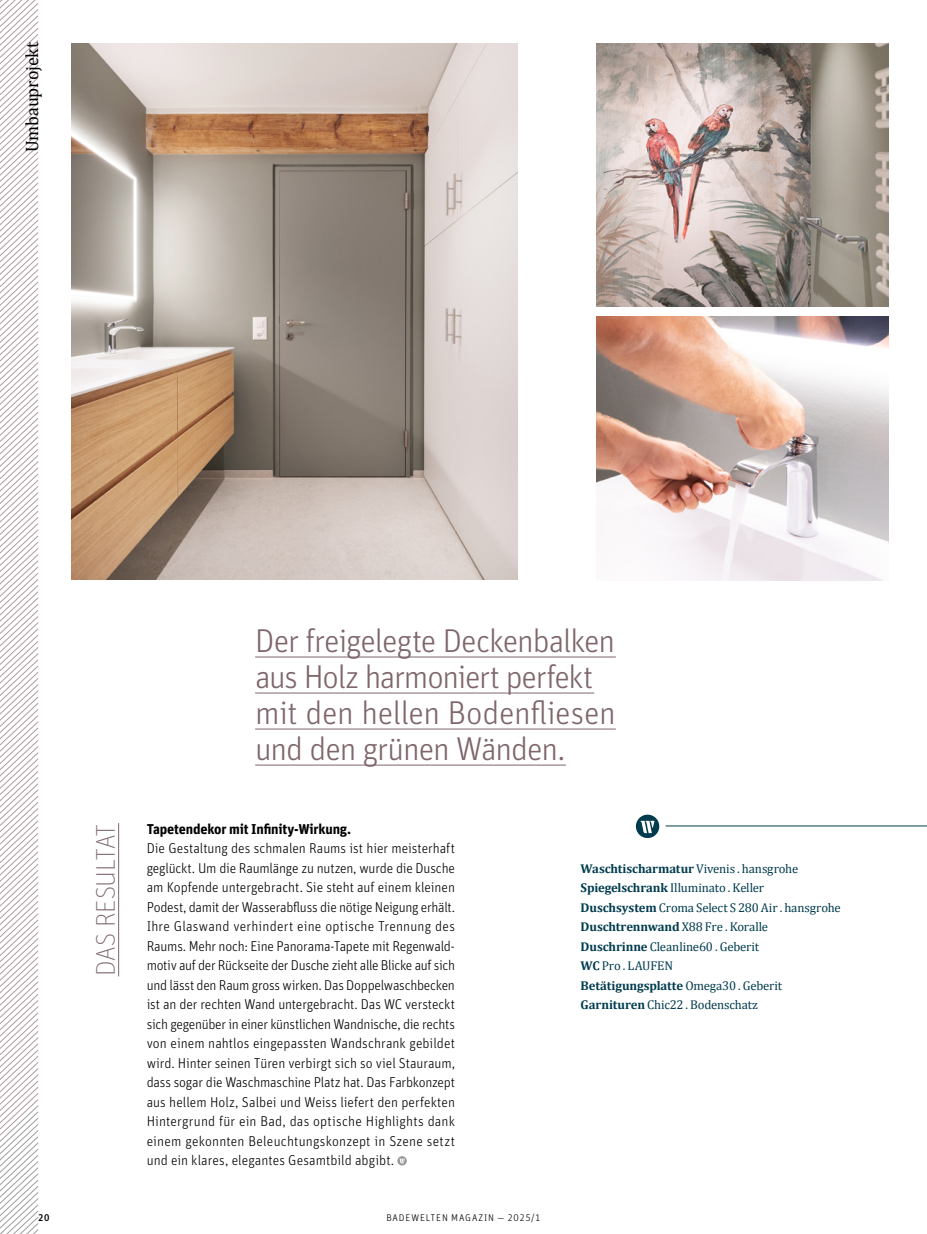
<style>
.page{position:relative;width:927px;height:1234px;background:#fff}
.page>*{position:absolute;margin:0;border:0;box-sizing:border-box;transform-origin:0 0}
.t1{font:300 33px/36px "Unit OT";letter-spacing:-.03em;color:#7e666b}
.t2{font:100 27px "Unit OT";letter-spacing:-.02em;color:#7e666b}
.t3{font:18px "Cambria";letter-spacing:-.01em;color:#000}
.t4{font:300 14.25px/19.5px "Unit OT";letter-spacing:.005em;color:#000;text-align:justify}
.t5{font:700 14.25px "Unit OT";letter-spacing:-.015em;color:#000}
.t6{font:12.75px/19.5px "Cambria";letter-spacing:-.01em;color:#003c4e}
.t7{font:300 9.75px "Unit OT";letter-spacing:.085em;color:#000}
.t8{font:500 9.75px "Unit OT";color:#000}
.s1{font-weight:700}
</style>
<div class="page">
<img style="left:72px;top:43px;width:446px;height:536px">
<img style="left:597px;top:43px;width:292px;height:264px">
<img style="left:597px;top:316px;width:292px;height:264px">
<svg style="left:0;top:0;width:39px;height:1104px"></svg>
<svg style="left:0;top:1104px;width:39px;height:129px"></svg>
<hr style="left:666px;top:825px;width:261px;height:1px;background:#003c4e">
<svg style="left:636px;top:814px;width:23px;height:23px"></svg>
<svg style="left:397px;top:1156px;width:10px;height:9px"></svg>
<hr style="left:118px;top:823px;width:1px;height:153px;background:#7e666b">
<hr style="left:255px;top:656px;width:361px;height:1px;background:#7e666b">
<hr style="left:255px;top:692px;width:339px;height:1px;background:#7e666b">
<hr style="left:255px;top:728px;width:361px;height:1px;background:#7e666b">
<hr style="left:255px;top:764px;width:311px;height:1px;background:#7e666b">
<p class="t3" style="left:22px;top:152px;width:112px;rotate:-90deg">Umbauprojekt</p>
<h2 class="t2" style="left:90px;top:976px;width:155px;rotate:-90deg">DAS RESULTAT</h2>
<h1 class="t1" style="left:255px;top:622px;width:362px">Der freigelegte Deckenbalken aus Holz harmoniert perfekt mit den hellen Bodenfliesen und den grünen Wänden.</h1>
<p class="t5" style="left:147px;top:819px;width:206px">Tapetendekor mit Infinity-Wirkung.</p>
<p class="t4" style="left:147px;top:838px;width:310px">Die Gestaltung des schmalen Raums ist hier meisterhaft geglückt. Um die Raumlänge zu nutzen, wurde die Dusche am Kopfende untergebracht. Sie steht auf einem kleinen Podest, damit der Wasserabfluss die nötige Neigung erhält.<br>Ihre Glaswand verhindert eine optische Trennung des Raums. Mehr noch: Eine Panorama-Tapete mit Regenwald&shy;motiv auf der Rückseite der Dusche zieht alle Blicke auf sich und lässt den Raum gross wirken. Das Doppelwaschbecken ist an der rechten Wand untergebracht. Das WC versteckt sich gegenüber in einer künstlichen Wandnische, die rechts von einem nahtlos eingepassten Wandschrank gebildet wird. Hinter seinen Türen verbirgt sich so viel Stauraum, dass sogar die Waschmaschine Platz hat. Das Farbkonzept aus hellem Holz, Salbei und Weiss liefert den perfekten Hintergrund für ein Bad, das optische Highlights dank einem gekonnten Beleuchtungskonzept in Szene setzt und ein klares, elegantes Gesamtbild abgibt.</p>
<p class="t6" style="left:581px;top:858px;width:262px"><span class="s1">Waschtischarmatur</span> Vivenis . hansgrohe <span class="s1">Spiegelschrank</span> Illuminato . Keller <span class="s1">Duschsystem</span> Croma Select S 280 Air . hansgrohe <span class="s1">Duschtrennwand</span> X88 Fre . Koralle<br><span class="s1">Duschrinne</span> Cleanline60 . Geberit<br><span class="s1">WC</span> Pro . LAUFEN<br><span class="s1">Betätigungsplatte</span> Omega30 . Geberit <span class="s1">Garnituren</span> Chic22 . Bodenschatz</p>
<p class="t8" style="left:38px;top:1211px;width:13px">20</p>
<p class="t7" style="left:386px;top:1211px;width:156px">BADEWELTEN MAGAZIN — 2025/1</p>
</div>
